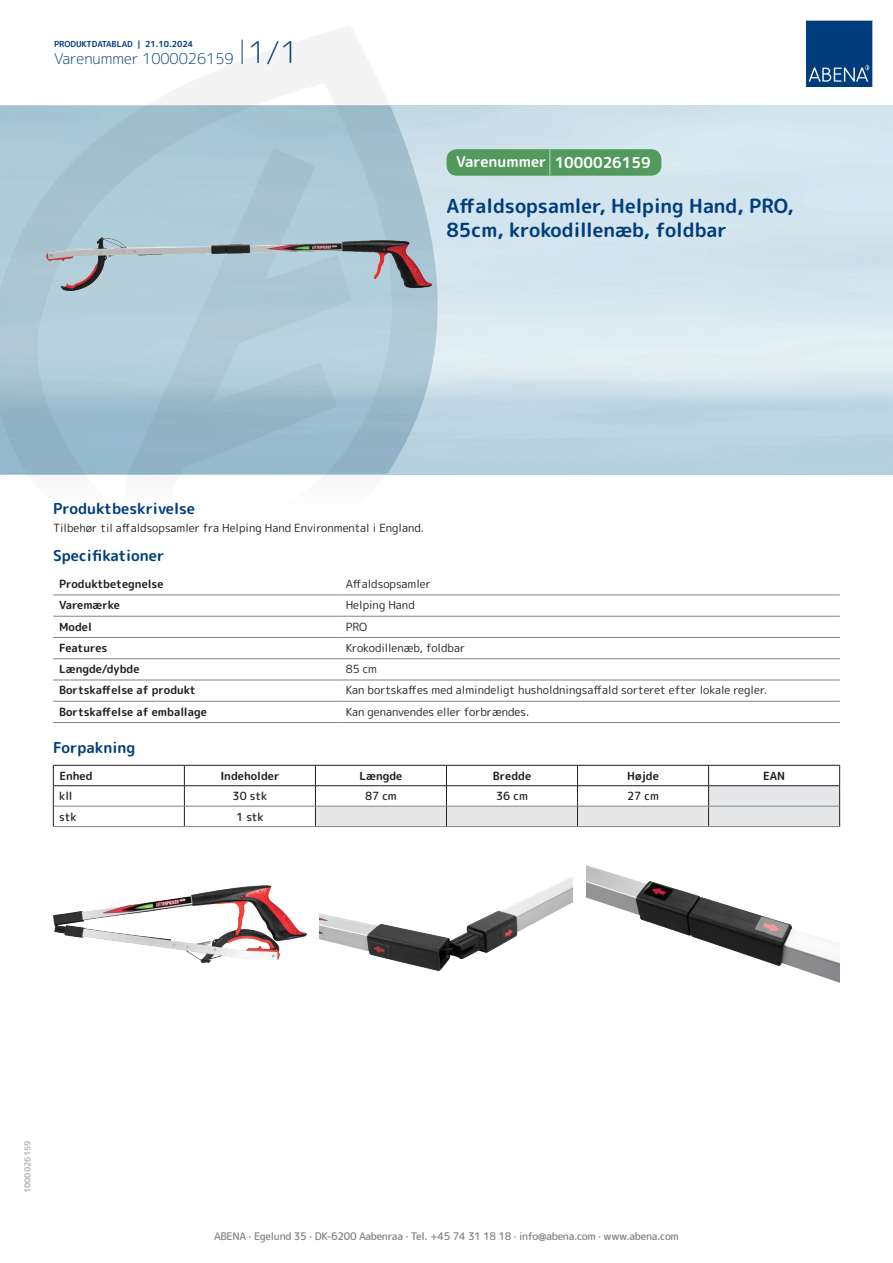
<style>
.page{position:relative;width:893px;height:1263px;background:#fff}
.page>*{position:absolute;margin:0;border:0;box-sizing:border-box;transform-origin:0 0}
.t1{font:700 19.5px/24px "Rounded Mplus 1 c";color:#013d7d}
.t2{font:700 15px "Rounded Mplus 1 c";color:#013d7d}
.t3{font:300 15px "Rounded Mplus 1 c";color:#013d7d}
.t4{font:700 15px "Rounded Mplus 1 c";color:#fff}
.t5{font:11.25px "Rounded Mplus 1 c";color:#231f20}
.t6{font:700 11.25px "Rounded Mplus 1 c";color:#231f20}
.t7{font:500 11.25px "Rounded Mplus 1 c";color:#231f20}
.t8{font:500 10.5px "Rounded Mplus 1 c";letter-spacing:-.03em;color:#808285}
.t9{font:700 8.25px "Rounded Mplus 1 c";color:#013d7d}
.t10{font:700 8.25px "Rounded Mplus 1 c";color:#b2b3b7}
.s1{font-size:30px}
.s2{font-size:25.5px}
</style>
<div class="page">
<svg style="left:0;top:26px;width:439px;height:569px"></svg>
<svg style="left:0;top:106px;width:438px;height:368px;background:#a8c5d3"></svg>
<svg style="left:242px;top:40px;width:1px;height:24px"></svg>
<svg style="left:806px;top:20px;width:67px;height:67px;background:#144b86"></svg>
<img style="left:47px;top:238px;width:384px;height:52px">
<hr style="left:53px;top:595px;width:287px;height:1px;background:#808285">
<hr style="left:340px;top:595px;width:500px;height:1px;background:#808285">
<hr style="left:53px;top:616px;width:287px;height:1px;background:#808285">
<hr style="left:340px;top:616px;width:500px;height:1px;background:#808285">
<hr style="left:53px;top:637px;width:287px;height:1px;background:#808285">
<hr style="left:340px;top:637px;width:500px;height:1px;background:#808285">
<hr style="left:53px;top:658px;width:287px;height:1px;background:#808285">
<hr style="left:340px;top:658px;width:500px;height:1px;background:#808285">
<hr style="left:53px;top:680px;width:287px;height:1px;background:#808285">
<hr style="left:340px;top:680px;width:500px;height:1px;background:#808285">
<hr style="left:53px;top:701px;width:287px;height:1px;background:#808285">
<hr style="left:340px;top:701px;width:500px;height:1px;background:#808285">
<hr style="left:53px;top:722px;width:287px;height:1px;background:#808285">
<hr style="left:340px;top:722px;width:500px;height:1px;background:#808285">
<hr style="left:53px;top:765px;width:131px;height:1px;background:#231f20">
<hr style="left:184px;top:765px;width:131px;height:1px;background:#231f20">
<hr style="left:53px;top:785px;width:131px;height:1px;background:#231f20">
<hr style="left:184px;top:785px;width:131px;height:1px;background:#231f20">
<svg style="left:53px;top:765px;width:1px;height:61px"></svg>
<svg style="left:184px;top:765px;width:1px;height:61px"></svg>
<svg style="left:315px;top:765px;width:525px;height:61px"></svg>
<hr style="left:54px;top:806px;width:130px;height:1px;background:#808285">
<hr style="left:184px;top:806px;width:131px;height:1px;background:#808285">
<hr style="left:315px;top:806px;width:131px;height:1px;background:#808285">
<hr style="left:446px;top:806px;width:131px;height:1px;background:#808285">
<hr style="left:577px;top:806px;width:132px;height:1px;background:#808285">
<hr style="left:709px;top:806px;width:130px;height:1px;background:#808285">
<hr style="left:53px;top:826px;width:131px;height:1px;background:#808285">
<hr style="left:184px;top:826px;width:131px;height:1px;background:#808285">
<hr style="left:315px;top:826px;width:131px;height:1px;background:#808285">
<hr style="left:446px;top:826px;width:131px;height:1px;background:#808285">
<hr style="left:577px;top:826px;width:132px;height:1px;background:#808285">
<hr style="left:709px;top:826px;width:131px;height:1px;background:#808285">
<img style="left:53px;top:886px;width:253px;height:76px">
<img style="left:320px;top:877px;width:253px;height:94px">
<img style="left:586px;top:865px;width:253px;height:117px">
<div style="left:446px;top:149px;width:215px;height:27px;background:#52995c;border-radius:10px"></div>
<p class="t9" style="left:54px;top:38px;width:141px">PRODUKTDATABLAD | 21.10.2024</p>
<h2 class="t3" style="left:54px;top:48px;width:246px">Varenummer 1000026159 <span class="s1">1/1</span></h2>
<h2 class="t4" style="left:456px;top:152px;width:196px">Varenummer <span class="s2">|</span> 1000026159</h2>
<h1 class="t1" style="left:446px;top:194px;width:349px">Affaldsopsamler, Helping Hand, PRO,<br>85cm, krokodillenæb, foldbar</h1>
<h2 class="t2" style="left:53px;top:498px;width:143px">Produktbeskrivelse</h2>
<p class="t5" style="left:53px;top:520px;width:373px">Tilbehør til affaldsopsamler fra Helping Hand Environmental i England.</p>
<h2 class="t2" style="left:53px;top:545px;width:113px">Specifikationer</h2>
<p class="t6" style="left:59px;top:576px;width:106px">Produktbetegnelse</p>
<p class="t5" style="left:346px;top:576px;width:87px">Affaldsopsamler</p>
<p class="t6" style="left:59px;top:597px;width:62px">Varemærke</p>
<p class="t5" style="left:346px;top:597px;width:71px">Helping Hand</p>
<p class="t6" style="left:59px;top:618px;width:34px">Model</p>
<p class="t5" style="left:346px;top:618px;width:23px">PRO</p>
<p class="t6" style="left:59px;top:640px;width:50px">Features</p>
<p class="t5" style="left:346px;top:640px;width:121px">Krokodillenæb, foldbar</p>
<p class="t6" style="left:59px;top:661px;width:82px">Længde/dybde</p>
<p class="t5" style="left:346px;top:661px;width:33px">85 cm</p>
<p class="t6" style="left:59px;top:682px;width:138px">Bortskaffelse af produkt</p>
<p class="t5" style="left:346px;top:682px;width:423px">Kan bortskaffes med almindeligt husholdningsaffald sorteret efter lokale regler.</p>
<p class="t6" style="left:59px;top:704px;width:149px">Bortskaffelse af emballage</p>
<p class="t5" style="left:346px;top:704px;width:185px">Kan genanvendes eller forbrændes.</p>
<h2 class="t2" style="left:53px;top:737px;width:84px">Forpakning</h2>
<p class="t6" style="left:59px;top:768px;width:35px">Enhed</p>
<p class="t6" style="left:220px;top:768px;width:61px">Indeholder</p>
<p class="t6" style="left:359px;top:768px;width:44px">Længde</p>
<p class="t6" style="left:493px;top:768px;width:40px">Bredde</p>
<p class="t6" style="left:627px;top:768px;width:33px">Højde</p>
<p class="t6" style="left:763px;top:768px;width:24px">EAN</p>
<p class="t7" style="left:59px;top:788px;width:15px">kll</p>
<p class="t7" style="left:233px;top:788px;width:36px">30 stk</p>
<p class="t7" style="left:365px;top:788px;width:33px">87 cm</p>
<p class="t7" style="left:496px;top:788px;width:33px">36 cm</p>
<p class="t7" style="left:627px;top:788px;width:33px">27 cm</p>
<p class="t7" style="left:59px;top:808px;width:19px">stk</p>
<p class="t7" style="left:236px;top:808px;width:29px">1 stk</p>
<p class="t10" style="left:22px;top:1193px;width:54px;rotate:-90deg">1000026159</p>
<p class="t8" style="left:214px;top:1229px;width:466px">ABENA · Egelund 35 · DK-6200 Aabenraa · Tel. +45 74 31 18 18 · info@abena.com · www.abena.com</p>
</div>
